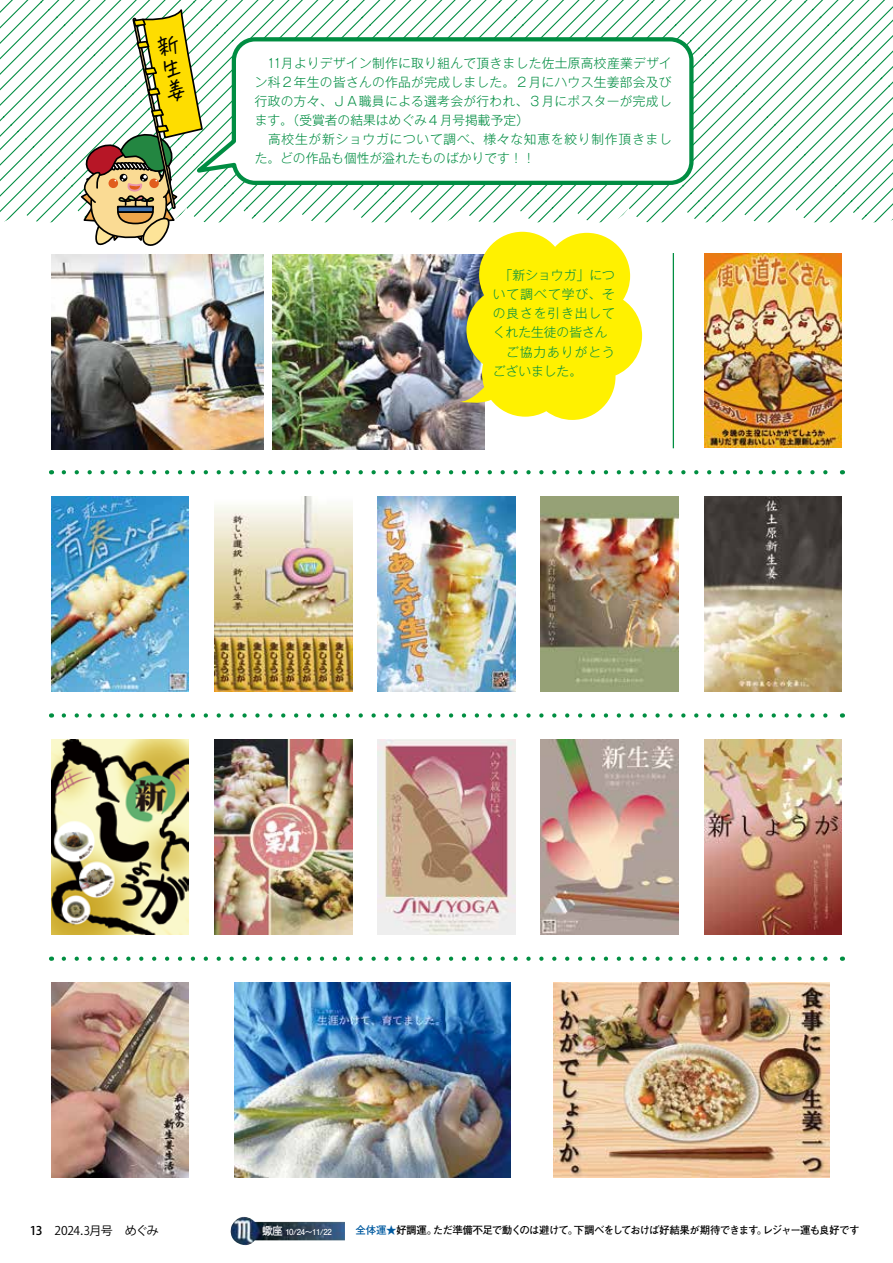
<style>
.page{position:relative;width:893px;height:1263px;background:#fff}
.page>*{position:absolute;margin:0;border:0;box-sizing:border-box;transform-origin:0 0}
.t1{font:300 12.75px/19.2px "Gothic MB101 Pr 6 N";letter-spacing:.025em;color:#008d42;text-align:justify}
.t2{font:300 12.75px/19.2px "Gothic MB101 Pr 6 N";letter-spacing:.06em;color:#008d42}
.t3{font:300 12.75px "Gothic MB101 Pr 6 N";letter-spacing:.08em;color:#008d42}
.t4{font:300 12.75px "Gothic MB101 Pr 6 N";letter-spacing:.07em;color:#008d42}
.t5{font:300 12.75px "Gothic MB101 Pr 6 N";color:#008d42}
.t6{font:300 12.75px "Gothic MB101 Pr 6 N";letter-spacing:.075em;color:#008d42}
.t7{font:12px "Koz Go Pr 6 N";letter-spacing:-.04em;color:#000}
.t8{font:700 11.25px "Futo Go B101 Pr 6 N";color:#fff;scale:.95 1}
.t9{font:700 10.5px "Futo Go B101 Pr 6 N";letter-spacing:-.07em;color:#000}
.t10{font:700 10.5px "Futo Go B101 Pr 6 N";letter-spacing:-.035em;color:#005aa0}
.t11{font:700 8.25px "Futo Go B101 Pr 6 N";letter-spacing:-.05em;color:#fff;scale:.95 1}
.s1{font-weight:500}
.s2{color:#000}
</style>
<div class="page">
<img style="left:230px;top:1217px;width:115px;height:29px">
<img style="left:704px;top:496px;width:138px;height:195px">
<img style="left:704px;top:739px;width:138px;height:195px">
<img style="left:541px;top:496px;width:138px;height:195px">
<img style="left:541px;top:739px;width:138px;height:196px">
<img style="left:378px;top:496px;width:137px;height:195px">
<img style="left:378px;top:739px;width:137px;height:196px">
<img style="left:51px;top:739px;width:138px;height:195px">
<img style="left:214px;top:496px;width:138px;height:195px">
<img style="left:214px;top:739px;width:138px;height:195px">
<img style="left:235px;top:983px;width:275px;height:195px">
<img style="left:704px;top:420px;width:138px;height:28px">
<img style="left:51px;top:496px;width:138px;height:195px">
<img style="left:554px;top:983px;width:276px;height:195px">
<img style="left:51px;top:983px;width:138px;height:194px">
<svg style="left:64px;top:470px;width:764px;height:4px"></svg>
<svg style="left:64px;top:713px;width:764px;height:5px"></svg>
<svg style="left:64px;top:956px;width:764px;height:5px"></svg>
<hr style="left:673px;top:253px;width:1px;height:195px;background:#008e41">
<img style="left:51px;top:420px;width:213px;height:29px">
<img style="left:272px;top:420px;width:213px;height:29px">
<img style="left:0;top:0;width:893px;height:420px">
<p class="t1" style="left:255px;top:52px;width:419px;text-indent:13px">11月よりデザイン制作に取り組んで頂きました佐土原高校産業デザイン科２年生の皆さんの作品が完成しました。２月にハウス生姜部会及び行政の方々、ＪＡ職員による選考会が行われ、３月にポスターが完成します。（受賞者の結果はめぐみ４月号掲載予定(</p>
<p class="t2" style="left:255px;top:129px;width:419px;text-indent:13px">高校生が新ショウガについて調べ、様々な知恵を絞り制作頂きました。どの作品も個性が溢れたものばかりです!!</p>
<p class="t1" style="left:500px;top:264px;width:117px">「新ショウガ」につ</p>
<p class="t3" style="left:493px;top:284px;width:124px">いて調べて学び、そ</p>
<p class="t4" style="left:493px;top:303px;width:124px">の良さを引き出して</p>
<p class="t5" style="left:493px;top:322px;width:116px">くれた生徒の皆さん</p>
<p class="t6" style="left:506px;top:341px;width:110px">ご協力ありがとう</p>
<p class="t1" style="left:493px;top:360px;width:91px">ございました。</p>
<p class="t7" style="left:30px;top:1224px;width:130px"><span class="s1">13</span>　2024.3月号　めぐみ</p>
<p class="t8" style="left:262px;top:1221px;width:23px">蠍座</p>
<p class="t11" style="left:285px;top:1225px;width:50px">10/24〜11/22</p>
<p class="t9" style="left:574px;top:1222px;width:287px">下調べをしておけば好結果が期待できますレジャー運も良好です</p>
<p class="t9" style="left:757px;top:1222px;width:12px">。</p>
<p class="t10" style="left:355px;top:1222px;width:83px">全体運★<span class="s2">好調運。</span></p>
<p class="t9" style="left:433px;top:1222px;width:147px">ただ準備不足で動くのは避けて。</p>
</div>
